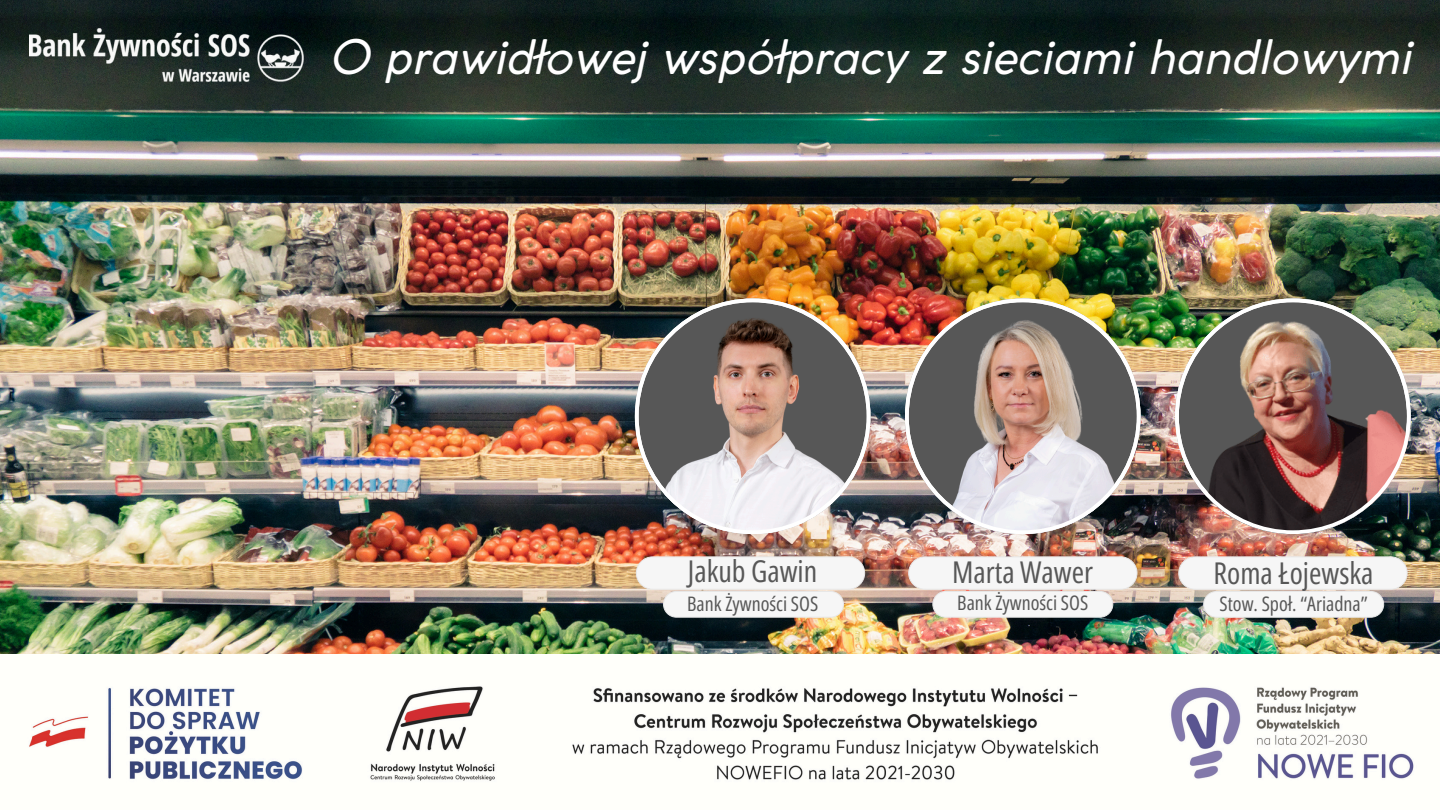
<style>
.page{position:relative;width:1440px;height:810px;background:#fff}
.page>*{position:absolute;margin:0;border:0;box-sizing:border-box;transform-origin:0 0}
.t1{font:italic 47px "Coco Gothic";color:#fff}
.t2{font:30px "Open Sans Condensed";color:#575757}
.t3{font:20px "Open Sans Condensed";color:#575757}
</style>
<div class="page">
<img style="left:0;top:0;width:1440px;height:654px">
<img style="left:29px;top:686px;width:1385px;height:95px">
<img style="left:29px;top:29px;width:275px;height:52px">
<img style="left:1175px;top:298px;width:236px;height:236px">
<img style="left:905px;top:298px;width:235px;height:236px">
<img style="left:635px;top:298px;width:235px;height:236px">
<div style="left:636px;top:557px;width:229px;height:32px;background:#f6f6f6;border-radius:16px"></div>
<div style="left:636px;top:557px;width:229px;height:33px;border:1px solid #e8e8e8;border-radius:16px"></div>
<div style="left:909px;top:557px;width:228px;height:32px;background:#f6f6f6;border-radius:16px"></div>
<div style="left:908px;top:557px;width:229px;height:33px;border:1px solid #e8e8e8;border-radius:16px"></div>
<div style="left:1179px;top:557px;width:228px;height:32px;background:#f6f6f6;border-radius:16px"></div>
<div style="left:1178px;top:557px;width:229px;height:33px;border:1px solid #e8e8e8;border-radius:16px"></div>
<div style="left:664px;top:591px;width:179px;height:26px;background:#f6f6f6;border-radius:13px"></div>
<div style="left:663px;top:591px;width:181px;height:26px;border:1px solid #e8e8e8;border-radius:13px"></div>
<div style="left:933px;top:591px;width:180px;height:26px;background:#f6f6f6;border-radius:13px"></div>
<div style="left:933px;top:591px;width:180px;height:26px;border:1px solid #e8e8e8;border-radius:13px"></div>
<div style="left:1204px;top:591px;width:180px;height:26px;background:#f6f6f6;border-radius:13px"></div>
<div style="left:1203px;top:591px;width:181px;height:26px;border:1px solid #e8e8e8;border-radius:13px"></div>
<p class="t1" style="left:329px;top:40px;width:1083px">O prawidłowej współpracy z sieciami handlowymi</p>
<h2 class="t2" style="left:688px;top:550px;width:131px">Jakub Gawin</h2>
<p class="t2" style="left:952px;top:551px;width:142px">Marta Wawer</p>
<p class="t2" style="left:1214px;top:552px;width:161px">Roma Łojewska</p>
<p class="t3" style="left:687px;top:589px;width:133px">Bank Żywności SOS</p>
<p class="t3" style="left:957px;top:589px;width:133px">Bank Żywności SOS</p>
<p class="t3" style="left:1220px;top:590px;width:150px">Stow. Społ. “Ariadna”</p>
</div>
